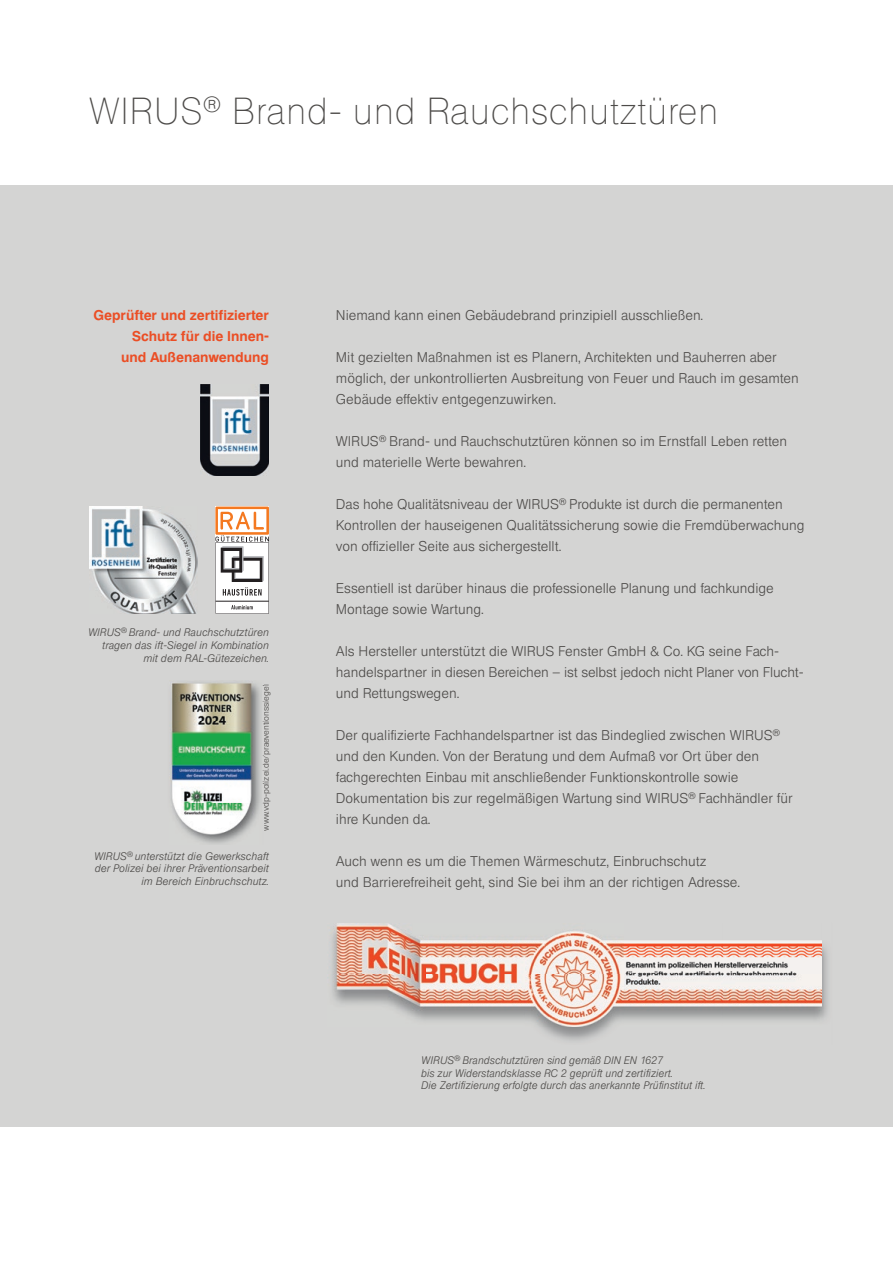
<style>
.page{position:relative;width:893px;height:1263px;background:#fff}
.page>*{position:absolute;margin:0;border:0;box-sizing:border-box;transform-origin:0 0}
.t1{font:36px "Europa Gro SBOP X Lig";color:#4d4b49}
.t2{font:300 13.5px/21px "Europa Gro SBOP";color:#4d4b49}
.t3{font:500 13.5px/21px "Europa Gro SBOP";color:#eb4e25;text-align:right}
.t4{font:italic 300 10.5px/12.6px "Europa Gro SBOP";color:#4d4b49;text-align:right}
.t5{font:300 8.4px "Europa Gro SBOP";color:#4d4b49}
</style>
<div class="page">
<div style="left:0;top:185px;width:893px;height:942px;background:#d4d4d3"></div>
<svg style="left:215px;top:506px;width:54px;height:108px;background:#d9cbc1"></svg>
<hr style="left:216px;top:601px;width:53px;height:1px;background:#231f20">
<img style="left:89px;top:506px;width:109px;height:108px">
<img style="left:337px;top:923px;width:491px;height:118px">
<img style="left:331px;top:924px;width:491px;height:102px">
<img style="left:263px;top:685px;width:1px;height:119px">
<img style="left:170px;top:682px;width:91px;height:162px">
<img style="left:200px;top:384px;width:69px;height:92px">
<h1 class="t1" style="left:89px;top:91px;width:631px">WIRUS<sup>®</sup> Brand- und Rauchschutztüren</h1>
<p class="t3" style="left:94px;top:305px;width:177px">Geprüfter und zertifizierter<br>Schutz für die Innen-<br>und Außenanwendung</p>
<p class="t4" style="left:88px;top:626px;width:182px">WIRUS<sup>®</sup> Brand- und Rauchschutztüren tragen das ift-Siegel in Kombination mit dem RAL-Gütezeichen.</p>
<p class="t5" style="left:261px;top:831px;width:148px;rotate:-90deg">www.vdp-polizei.de/praeventionssiegel</p>
<p class="t4" style="left:94px;top:849px;width:176px">WIRUS<sup>®</sup> unterstützt die Gewerkschaft der Polizei bei ihrer Präventionsarbeit im Bereich Einbruchschutz.</p>
<p class="t2" style="left:336px;top:305px;width:369px">Niemand kann einen Gebäudebrand prinzipiell ausschließen.</p>
<p class="t2" style="left:336px;top:347px;width:464px">Mit gezielten Maßnahmen ist es Planern, Architekten und Bauherren aber möglich, der unkontrollierten Ausbreitung von Feuer und Rauch im gesamten<br>Gebäude effektiv entgegenzuwirken.</p>
<p class="t2" style="left:336px;top:431px;width:453px">WIRUS<sup>®</sup> Brand- und Rauchschutztüren können so im Ernstfall Leben retten und materielle Werte bewahren.</p>
<p class="t2" style="left:336px;top:494px;width:470px">Das hohe Qualitätsniveau der WIRUS<sup>®</sup> Produkte ist durch die permanenten<br>Kontrollen der hauseigenen Qualitätssicherung sowie die Fremdüberwachung von offizieller Seite aus sichergestellt.</p>
<p class="t2" style="left:336px;top:578px;width:439px">Essentiell ist darüber hinaus die professionelle Planung und fachkundige<br>Montage sowie Wartung.</p>
<p class="t2" style="left:336px;top:641px;width:469px">Als Hersteller unterstützt die WIRUS Fenster GmbH &amp; Co. KG seine Fach&shy;handelspartner in diesen Bereichen – ist selbst jedoch nicht Planer von Flucht&shy;und Rettungswegen.</p>
<p class="t2" style="left:336px;top:725px;width:458px">Der qualifizierte Fachhandelspartner ist das Bindeglied zwischen WIRUS<sup>® </sup>und den Kunden. Von der Beratung und dem Aufmaß vor Ort über den fachgerechten Einbau mit anschließender Funktionskontrolle sowie Dokumentation bis zur regelmäßigen Wartung sind WIRUS<sup>®</sup> Fachhändler für ihre Kunden da.</p>
<p class="t2" style="left:336px;top:851px;width:406px">Auch wenn es um die Themen Wärmeschutz, Einbruchschutz<br>und Barrierefreiheit geht, sind Sie bei ihm an der richtigen Adresse.</p>
<p class="t4" style="left:421px;top:1054px;width:286px;text-align:left">WIRUS<sup>®</sup> Brandschutztüren sind gemäß DIN EN 1627<br>bis zur Widerstandsklasse RC 2 geprüft und zertifiziert.<br>Die Zertifizierung erfolgte durch das anerkannte Prüfinstitut ift.</p>
</div>
